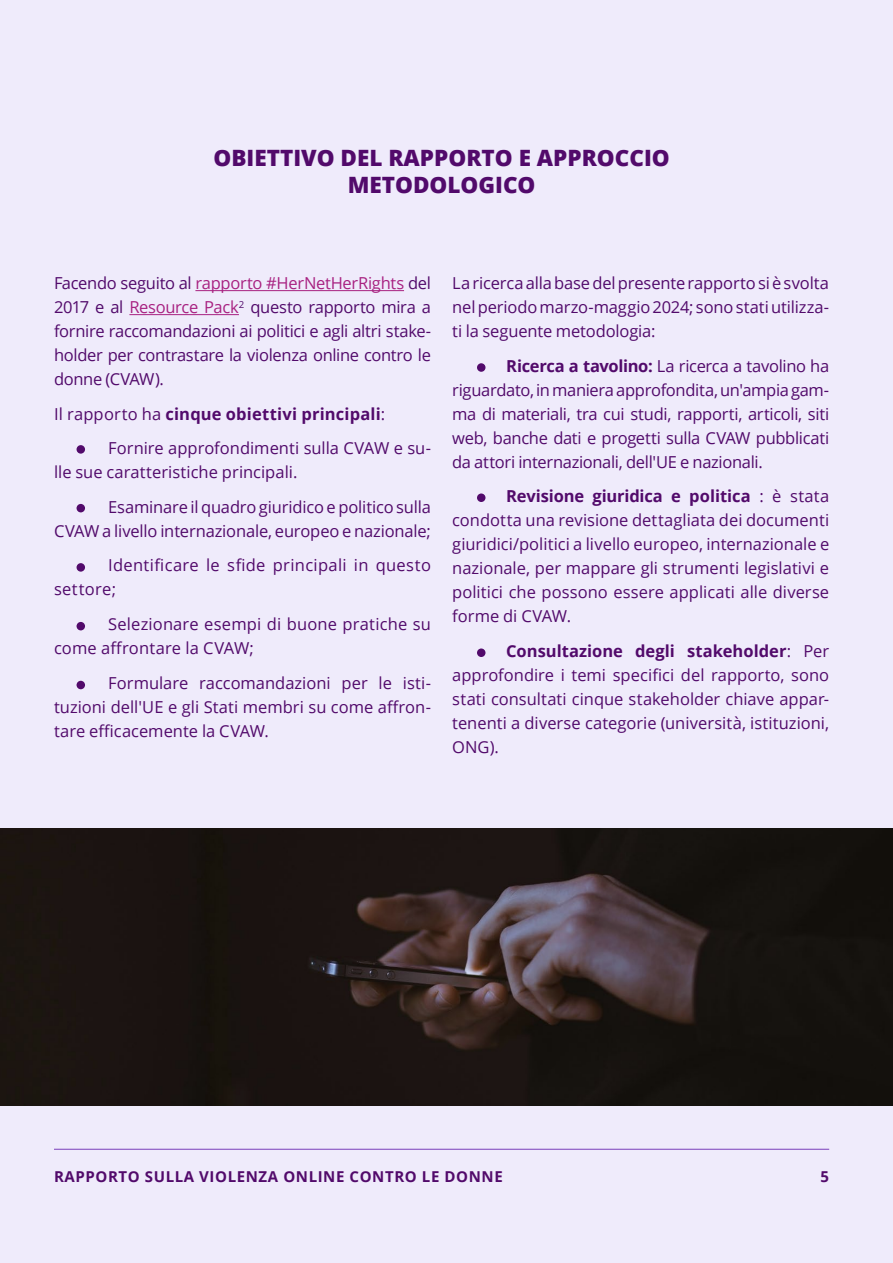
<style>
.page{position:relative;width:893px;height:1263px;background:#efebfb}
.page>*{position:absolute;margin:0;border:0;box-sizing:border-box;transform-origin:0 0}
.t1{font:800 22.5px/27px "Open Sans";color:#520a6b;text-align:center}
.t2{font:16.5px/24px "Open Sans";color:#520a6b;text-align:justify}
.t3{font:700 15px "Open Sans";letter-spacing:.04em;color:#520a6b}
.s1{color:#a82181}
.s2{font-weight:700}
</style>
<div class="page">
<hr style="left:54px;top:1149px;width:775px;height:1px;background:#7a3eba">
<hr style="left:195px;top:290px;width:209px;height:1px;background:#a82181">
<hr style="left:129px;top:314px;width:110px;height:1px;background:#a82181">
<img style="left:0;top:828px;width:893px;height:278px">
<div style="left:77px;top:445px;width:8px;height:9px;background:#520a6b;border-radius:50%"></div>
<div style="left:77px;top:504px;width:8px;height:8px;background:#520a6b;border-radius:50%"></div>
<div style="left:77px;top:563px;width:8px;height:9px;background:#520a6b;border-radius:50%"></div>
<div style="left:77px;top:622px;width:8px;height:8px;background:#520a6b;border-radius:50%"></div>
<div style="left:77px;top:681px;width:8px;height:8px;background:#520a6b;border-radius:50%"></div>
<div style="left:477px;top:363px;width:8px;height:9px;background:#520a6b;border-radius:50%"></div>
<div style="left:477px;top:493px;width:8px;height:9px;background:#520a6b;border-radius:50%"></div>
<div style="left:477px;top:648px;width:8px;height:9px;background:#520a6b;border-radius:50%"></div>
<h1 class="t1" style="left:213px;top:143px;width:458px">OBIETTIVO DEL RAPPORTO E APPROCCIO<br>METODOLOGICO</h1>
<p class="t2" style="left:54px;top:271px;width:378px">Facendo seguito al <span class="s1">rapporto #HerNetHerRights</span> del 2017 e al <span class="s1">Resource Pack</span><sup>2</sup> questo rapporto mira a fornire raccomandazioni ai politici e agli altri stake&shy;holder per contrastare la violenza online contro le donne (CVAW).</p>
<p class="t2" style="left:108px;top:396px;width:324px;line-height:34.5px;text-indent:-54px">Il rapporto ha <span class="s2">cinque obiettivi principali</span>:<br>Fornire approfondimenti sulla CVAW e su-</p>
<p class="t2" style="left:108px;top:455px;width:324px;line-height:34.5px;text-indent:-54px">lle sue caratteristiche principali.<br>Esaminare il quadro giuridico e politico sulla</p>
<p class="t2" style="left:54px;top:513px;width:378px;line-height:34.5px;text-align:right">CVAW a livello internazionale, europeo e nazionale;<br>Identificare le sfide principali in questo</p>
<p class="t2" style="left:108px;top:572px;width:324px;line-height:34.5px;text-indent:-54px">settore;<br>Selezionare esempi di buone pratiche su</p>
<p class="t2" style="left:108px;top:630px;width:324px;line-height:34.5px;text-indent:-54px">come affrontare la CVAW;<br>Formulare raccomandazioni per le isti-</p>
<p class="t2" style="left:54px;top:694px;width:378px">tuzioni dell'UE e gli Stati membri su come affron&shy;tare efficacemente la CVAW.</p>
<p class="t2" style="left:452px;top:271px;width:378px">La ricerca alla base del presente rapporto si è svolta nel periodo marzo-maggio 2024; sono stati utilizza&shy;ti la seguente metodologia:</p>
<p class="t2" style="left:452px;top:353px;width:378px;text-indent:54px"><span class="s2">Ricerca a tavolino:</span> La ricerca a tavolino ha riguardato, in maniera approfondita, un'ampia gam&shy;ma di materiali, tra cui studi, rapporti, articoli, siti web, banche dati e progetti sulla CVAW pubblicati da attori internazionali, dell'UE e nazionali.</p>
<p class="t2" style="left:452px;top:484px;width:378px;text-indent:54px"><span class="s2">Revisione giuridica e politica</span> : è stata condotta una revisione dettagliata dei documenti giuridici/politici a livello europeo, internazionale e nazionale, per mappare gli strumenti legislativi e politici che possono essere applicati alle diverse forme di CVAW.</p>
<p class="t2" style="left:452px;top:638px;width:378px;text-indent:54px"><span class="s2">Consultazione degli stakeholder</span>: Per approfondire i temi specifici del rapporto, sono stati consultati cinque stakeholder chiave appar&shy;tenenti a diverse categorie (università, istituzioni, ONG).</p>
<p class="t3" style="left:54px;top:1166px;width:450px">RAPPORTO SULLA VIOLENZA ONLINE CONTRO LE DONNE</p>
<p class="t3" style="left:821px;top:1166px;width:10px">5</p>
</div>
